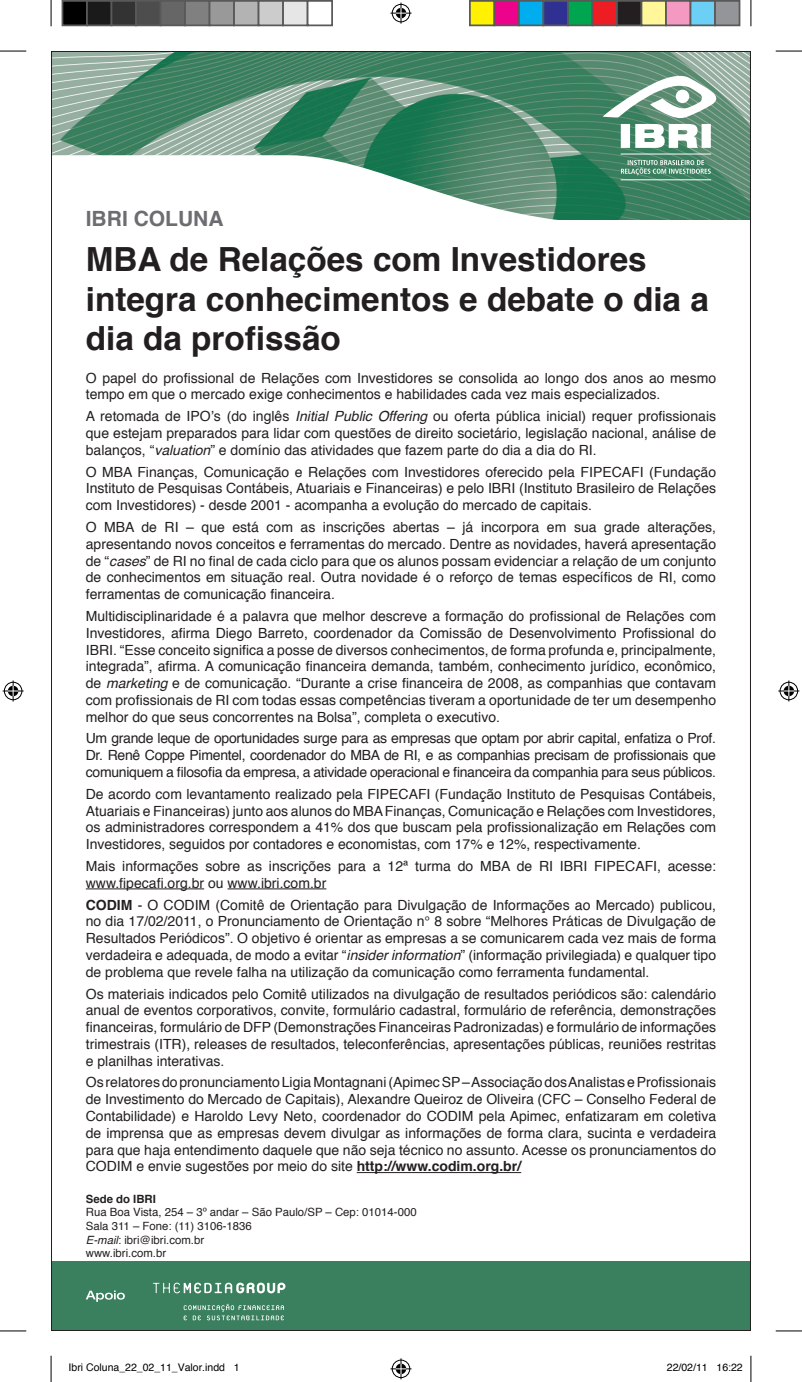
<style>
.page{position:relative;width:802px;height:1382px;background:#fff}
.page>*{position:absolute;margin:0;border:0;box-sizing:border-box;transform-origin:0 0}
.t1{font:700 33.25px/39.9px "Helvetica";color:#231f20}
.t2{font:700 21px "Helvetica";color:#6c6d70}
.t3{font:14px/16.8px "Helvetica";color:#231f20;text-align:justify}
.t4{font:11.38px/13.7px "Helvetica";color:#231f20}
.t5{font:700 11.38px "Helvetica";color:#231f20}
.t6{font:10.5px "Helvetica";color:#000}
.s1{font-style:italic}
.s2{font-weight:700}
</style>
<div class="page">
<img style="left:53px;top:53px;width:696px;height:167px">
<div style="left:51px;top:1261px;width:700px;height:70px;background:#3a805e"></div>
<svg style="left:86px;top:1290px;width:39px;height:12px"></svg>
<svg style="left:153px;top:1283px;width:132px;height:10px"></svg>
<svg style="left:184px;top:1304px;width:100px;height:16px"></svg>
<hr style="left:86px;top:889px;width:118px;height:1px;background:#231f20">
<hr style="left:227px;top:889px;width:99px;height:1px;background:#231f20">
<hr style="left:357px;top:1172px;width:164px;height:1px;background:#231f20">
<hr style="left:620px;top:154px;width:91px;height:1px;background:#fff">
<hr style="left:620px;top:179px;width:91px;height:1px;background:#fff">
<svg style="left:602px;top:76px;width:114px;height:72px"></svg>
<svg style="left:51px;top:155px;width:659px;height:70px"></svg>
<svg style="left:0;top:51px;width:26px;height:1px"></svg>
<svg style="left:775px;top:51px;width:27px;height:1px"></svg>
<svg style="left:0;top:1331px;width:26px;height:1px"></svg>
<svg style="left:775px;top:1331px;width:27px;height:1px"></svg>
<svg style="left:51px;top:0;width:1px;height:26px"></svg>
<svg style="left:51px;top:1356px;width:1px;height:26px"></svg>
<svg style="left:750px;top:0;width:1px;height:26px"></svg>
<svg style="left:750px;top:1356px;width:1px;height:26px"></svg>
<svg style="left:390px;top:3px;width:21px;height:21px"></svg>
<svg style="left:390px;top:1358px;width:21px;height:21px"></svg>
<svg style="left:3px;top:680px;width:21px;height:21px"></svg>
<svg style="left:778px;top:680px;width:21px;height:21px"></svg>
<div style="left:62px;top:1px;width:25px;height:24px;background:#000"></div>
<div style="left:62px;top:0;width:26px;height:26px;border:2px solid #595959"></div>
<div style="left:87px;top:1px;width:24px;height:24px;background:#1a1a1a"></div>
<div style="left:86px;top:0;width:26px;height:26px;border:2px solid #595959"></div>
<div style="left:111px;top:1px;width:25px;height:24px;background:#333"></div>
<div style="left:111px;top:0;width:26px;height:26px;border:2px solid #595959"></div>
<div style="left:136px;top:1px;width:24px;height:24px;background:#4d4d4d"></div>
<div style="left:135px;top:0;width:26px;height:26px;border:2px solid #595959"></div>
<div style="left:160px;top:1px;width:25px;height:24px;background:#666"></div>
<div style="left:160px;top:0;width:26px;height:26px;border:2px solid #595959"></div>
<div style="left:185px;top:1px;width:24px;height:24px;background:#808080"></div>
<div style="left:184px;top:0;width:26px;height:26px;border:2px solid #595959"></div>
<div style="left:209px;top:1px;width:25px;height:24px;background:#999"></div>
<div style="left:209px;top:0;width:26px;height:26px;border:2px solid #595959"></div>
<div style="left:234px;top:1px;width:24px;height:24px;background:#b3b3b3"></div>
<div style="left:233px;top:0;width:26px;height:26px;border:2px solid #595959"></div>
<div style="left:258px;top:1px;width:25px;height:24px;background:#ccc"></div>
<div style="left:258px;top:0;width:26px;height:26px;border:2px solid #595959"></div>
<div style="left:283px;top:1px;width:24px;height:24px;background:#e6e6e6"></div>
<div style="left:282px;top:0;width:26px;height:26px;border:2px solid #595959"></div>
<div style="left:307px;top:0;width:26px;height:26px;border:2px solid #595959"></div>
<div style="left:470px;top:1px;width:24px;height:24px;background:#fff101"></div>
<div style="left:469px;top:0;width:26px;height:26px;border:2px solid #595959"></div>
<div style="left:494px;top:1px;width:25px;height:24px;background:#ed028c"></div>
<div style="left:493px;top:0;width:27px;height:26px;border:2px solid #595959"></div>
<div style="left:519px;top:1px;width:24px;height:24px;background:#00aeef"></div>
<div style="left:518px;top:0;width:26px;height:26px;border:2px solid #595959"></div>
<div style="left:543px;top:1px;width:25px;height:24px;background:#2e3092"></div>
<div style="left:542px;top:0;width:27px;height:26px;border:2px solid #595959"></div>
<div style="left:568px;top:1px;width:24px;height:24px;background:#00a54f"></div>
<div style="left:567px;top:0;width:26px;height:26px;border:2px solid #595959"></div>
<div style="left:592px;top:1px;width:25px;height:24px;background:#ee1d23"></div>
<div style="left:591px;top:0;width:27px;height:26px;border:2px solid #595959"></div>
<div style="left:617px;top:1px;width:24px;height:24px;background:#231f20"></div>
<div style="left:616px;top:0;width:26px;height:26px;border:2px solid #595959"></div>
<div style="left:641px;top:1px;width:25px;height:24px;background:#fff79a"></div>
<div style="left:640px;top:0;width:27px;height:26px;border:2px solid #595959"></div>
<div style="left:666px;top:1px;width:24px;height:24px;background:#f499c2"></div>
<div style="left:665px;top:0;width:26px;height:26px;border:2px solid #595959"></div>
<div style="left:690px;top:1px;width:25px;height:24px;background:#6bcff6"></div>
<div style="left:689px;top:0;width:27px;height:26px;border:2px solid #595959"></div>
<div style="left:715px;top:1px;width:24px;height:24px;background:#939598"></div>
<div style="left:714px;top:0;width:26px;height:26px;border:2px solid #595959"></div>
<h2 class="t2" style="left:86px;top:202px;width:139px">IBRI COLUNA</h2>
<h1 class="t1" style="left:86px;top:239px;width:624px">MBA de Relações com Investidores integra conhecimentos e debate o dia a dia da profissão</h1>
<p class="t3" style="left:86px;top:370px;width:631px">O papel do profissional de Relações com Investidores se consolida ao longo dos anos ao mesmo tempo em que o mercado exige conhecimentos e habilidades cada vez mais especializados.</p>
<p class="t3" style="left:86px;top:408px;width:631px">A retomada de IPO’s (do inglês <span class="s1">Initial Public Offering</span> ou oferta pública inicial) requer profissionais que estejam preparados para lidar com questões de direito societário, legislação nacional, análise de balanços, “<span class="s1">valuation</span>” e domínio das atividades que fazem parte do dia a dia do RI.</p>
<p class="t3" style="left:86px;top:464px;width:631px">O MBA Finanças, Comunicação e Relações com Investidores oferecido pela FIPECAFI (Fundação Instituto de Pesquisas Contábeis, Atuariais e Financeiras) e pelo IBRI (Instituto Brasileiro de Relações com Investidores) - desde 2001 - acompanha a evolução do mercado de capitais.</p>
<p class="t3" style="left:86px;top:519px;width:631px">O MBA de RI – que está com as inscrições abertas – já incorpora em sua grade alterações, apresentando novos conceitos e ferramentas do mercado. Dentre as novidades, haverá apresentação de “<span class="s1">cases</span>” de RI no final de cada ciclo para que os alunos possam evidenciar a relação de um conjunto de conhecimentos em situação real. Outra novidade é o reforço de temas específicos de RI, como ferramentas de comunicação financeira.</p>
<p class="t3" style="left:86px;top:608px;width:631px">Multidisciplinaridade é a palavra que melhor descreve a formação do profissional de Relações com Investidores, afirma Diego Barreto, coordenador da Comissão de Desenvolvimento Profissional do IBRI. “Esse conceito significa a posse de diversos conhecimentos, de forma profunda e, principalmente, integrada”, afirma. A comunicação financeira demanda, também, conhecimento jurídico, econômico, de <span class="s1">marketing</span> e de comunicação. “Durante a crise financeira de 2008, as companhias que contavam com profissionais de RI com todas essas competências tiveram a oportunidade de ter um desempenho melhor do que seus concorrentes na Bolsa”, completa o executivo.</p>
<p class="t3" style="left:86px;top:731px;width:631px">Um grande leque de oportunidades surge para as empresas que optam por abrir capital, enfatiza o Prof.<br>Dr. Renê Coppe Pimentel, coordenador do MBA de RI, e as companhias precisam de profissionais que comuniquem a filosofia da empresa, a atividade operacional e financeira da companhia para seus públicos.</p>
<p class="t3" style="left:86px;top:786px;width:631px">De acordo com levantamento realizado pela FIPECAFI (Fundação Instituto de Pesquisas Contábeis, Atuariais e Financeiras) junto aos alunos do MBA Finanças, Comunicação e Relações com Investidores, os administradores correspondem a 41% dos que buscam pela profissionalização em Relações com Investidores, seguidos por contadores e economistas, com 17% e 12%, respectivamente.</p>
<p class="t3" style="left:86px;top:858px;width:631px">Mais informações sobre as inscrições para a 12ª turma do MBA de RI IBRI FIPECAFI, acesse: www.fipecafi.org.br ou www.ibri.com.br</p>
<p class="t3" style="left:86px;top:897px;width:631px"><span class="s2">CODIM</span> - O CODIM (Comitê de Orientação para Divulgação de Informações ao Mercado) publicou, no dia 17/02/2011, o Pronunciamento de Orientação n° 8 sobre “Melhores Práticas de Divulgação de Resultados Periódicos”. O objetivo é orientar as empresas a se comunicarem cada vez mais de forma verdadeira e adequada, de modo a evitar “<span class="s1">insider information</span>” (informação privilegiada) e qualquer tipo de problema que revele falha na utilização da comunicação como ferramenta fundamental.</p>
<p class="t3" style="left:86px;top:986px;width:631px">Os materiais indicados pelo Comitê utilizados na divulgação de resultados periódicos são: calendário anual de eventos corporativos, convite, formulário cadastral, formulário de referência, demonstrações financeiras, formulário de DFP (Demonstrações Financeiras Padronizadas) e formulário de informações trimestrais (ITR), releases de resultados, teleconferências, apresentações públicas, reuniões restritas e planilhas interativas.</p>
<p class="t3" style="left:86px;top:1075px;width:631px">Os relatores do pronunciamento Ligia Montagnani (Apimec SP – Associação dos Analistas e Profissionais de Investimento do Mercado de Capitais), Alexandre Queiroz de Oliveira (CFC – Conselho Federal de Contabilidade) e Haroldo Levy Neto, coordenador do CODIM pela Apimec, enfatizaram em coletiva de imprensa que as empresas devem divulgar as informações de forma clara, sucinta e verdadeira para que haja entendimento daquele que não seja técnico no assunto. Acesse os pronunciamentos do CODIM e envie sugestões por meio do site <span class="s2">http://www.codim.org.br/</span></p>
<p class="t5" style="left:86px;top:1189px;width:72px">Sede do IBRI</p>
<p class="t4" style="left:86px;top:1206px;width:332px">Rua Boa Vista, 254 – 3º andar – São Paulo/SP – Cep: 01014-000<br>Sala 311 – Fone: (11) 3106-1836<br><span class="s1">E-mail</span>: ibri@ibri.com.br<br>www.ibri.com.br</p>
<p class="t6" style="left:69px;top:1360px;width:173px">Ibri Coluna_22_02_11_Valor.indd 1</p>
<p class="t6" style="left:667px;top:1360px;width:77px">22/02/11 16:22</p>
</div>
